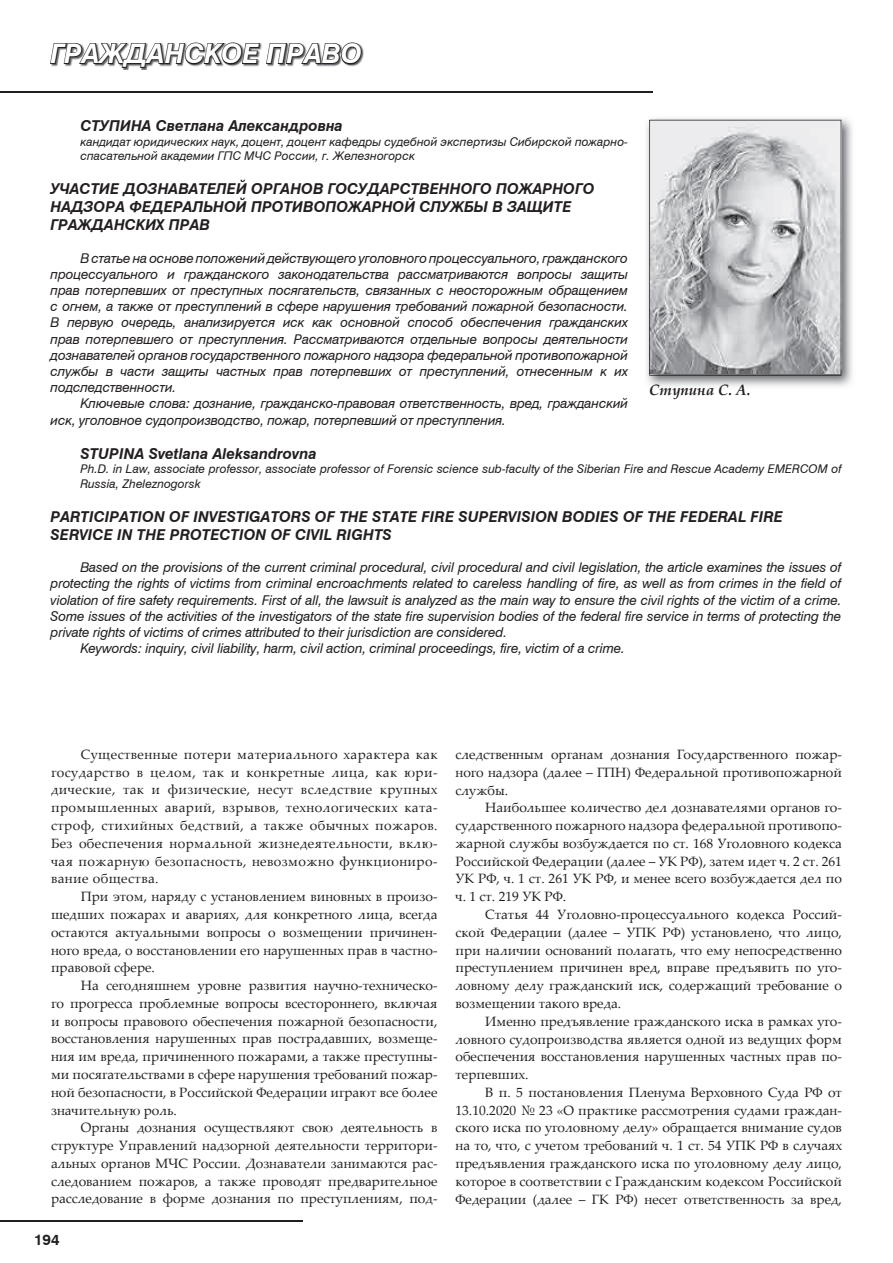
<style>
.page{position:relative;width:893px;height:1263px;background:#fff}
.page>*{position:absolute;margin:0;border:0;box-sizing:border-box;transform-origin:0 0}
.t1{font:italic 700 27px "Swiss 721 Cyrillic BT";color:#fff}
.t2{font:italic 700 15px/18px "Swiss 721 Cyrillic BT";color:#231f20}
.t3{font:italic 700 15px "Palatino Linotype";color:#231f20}
.t4{font:700 15px "Swiss 721 Cyrillic BT";color:#231f20}
.t5{font:13.5px/17.9px "Palatino Linotype";color:#231f20;text-align:justify}
.t6{font:italic 13.5px/16.2px "Swiss 721 Cyrillic BT";letter-spacing:-.01em;color:#231f20;text-align:justify}
.t7{font:italic 12px/14.4px "Swiss 721 Cyrillic BT";color:#231f20}
</style>
<div class="page">
<hr style="left:0;top:1220px;width:302px;height:1px;background:#231f20">
<hr style="left:0;top:91px;width:653px;height:2px;background:#231f20">
<svg style="left:50px;top:42px;width:312px;height:27px"></svg>
<img style="left:646px;top:118px;width:206px;height:269px">
<svg style="left:649px;top:120px;width:192px;height:256px;background:#bbbcbe"></svg>
<h1 class="t1" style="left:51px;top:37px;width:313px">ГРАЖДАНСКОЕ ПРАВО</h1>
<p class="t2" style="left:80px;top:117px;width:264px">СТУПИНА Светлана Александровна</p>
<p class="t7" style="left:80px;top:134px;width:549px">кандидат юридических наук, доцент, доцент кафедры судебной экспертизы Сибирской пожарно&shy;спасательной академии ГПС МЧС России, г. Железногорск</p>
<p class="t2" style="left:51px;top:180px;width:545px">УЧАСТИЕ ДОЗНАВАТЕЛЕЙ ОРГАНОВ ГОСУДАРСТВЕННОГО ПОЖАРНОГО<br>НАДЗОРА ФЕДЕРАЛЬНОЙ ПРОТИВОПОЖАРНОЙ СЛУЖБЫ В ЗАЩИТЕ<br>ГРАЖДАНСКИХ ПРАВ</p>
<p class="t6" style="left:51px;top:250px;width:579px;text-indent:30px">В статье на основе положений действующего уголовного процессуального, гражданского процессуального и гражданского законодательства рассматриваются вопросы защиты прав потерпевших от преступных посягательств, связанных с неосторожным обращением с огнем, а также от преступлений в сфере нарушения требований пожарной безопасности.<br>В первую очередь, анализируется иск как основной способ обеспечения гражданских прав потерпевшего от преступления. Рассматриваются отдельные вопросы деятельности дознавателей органов государственного пожарного надзора федеральной противопожарной службы в части защиты частных прав потерпевших от преступлений, отнесенным к их подследственности.</p>
<p class="t6" style="left:51px;top:395px;width:579px;text-indent:30px">Ключевые слова: дознание, гражданско-правовая ответственность, вред, гражданский иск, уголовное судопроизводство, пожар, потерпевший от преступления.</p>
<p class="t2" style="left:80px;top:444px;width:238px">STUPINA Svetlana Aleksandrovna</p>
<p class="t7" style="left:80px;top:462px;width:763px">Ph.D. in Law, associate professor, associate professor of Forensic science sub-faculty of the Siberian Fire and Rescue Academy EMERCOM of<br>Russia, Zheleznogorsk</p>
<p class="t2" style="left:51px;top:507px;width:734px">PARTICIPATION OF INVESTIGATORS OF THE STATE FIRE SUPERVISION BODIES OF THE FEDERAL FIRE<br>SERVICE IN THE PROTECTION OF CIVIL RIGHTS</p>
<p class="t6" style="left:80px;top:559px;width:763px">Based on the provisions of the current criminal procedural, civil procedural and civil legislation, the article examines the issues of</p>
<p class="t6" style="left:51px;top:575px;width:792px">protecting the rights of victims from criminal encroachments related to careless handling of fire, as well as from crimes in the field of</p>
<p class="t6" style="left:51px;top:592px;width:792px">violation of fire safety requirements. First of all, the lawsuit is analyzed as the main way to ensure the civil rights of the victim of a crime.</p>
<p class="t6" style="left:51px;top:608px;width:792px">Some issues of the activities of the investigators of the state fire supervision bodies of the federal fire service in terms of protecting the</p>
<p class="t6" style="left:51px;top:624px;width:458px">private rights of victims of crimes attributed to their jurisdiction are considered.</p>
<p class="t6" style="left:80px;top:640px;width:546px">Keywords: inquiry, civil liability, harm, civil action, criminal proceedings, fire, victim of a crime.</p>
<p class="t3" style="left:649px;top:380px;width:103px">Ступина С. А.</p>
<p class="t5" style="left:51px;top:745px;width:388px;text-indent:30px">Существенные потери материального характера как государство в целом, так и конкретные лица, как юри&shy;дические, так и физические, несут вследствие крупных промышленных аварий, взрывов, технологических ката&shy;строф, стихийных бедствий, а также обычных пожаров.<br>Без обеспечения нормальной жизнедеятельности, вклю&shy;чая пожарную безопасность, невозможно функциониро&shy;вание общества.</p>
<p class="t5" style="left:51px;top:887px;width:388px;text-indent:30px">При этом, наряду с установлением виновных в произо&shy;шедших пожарах и авариях, для конкретного лица, всегда остаются актуальными вопросы о возмещении причинен&shy;ного вреда, о восстановлении его нарушенных прав в частно&shy;правовой сфере.</p>
<p class="t5" style="left:51px;top:976px;width:388px;text-indent:30px">На сегодняшнем уровне развития научно-техническо&shy;го прогресса проблемные вопросы всестороннего, включая и вопросы правового обеспечения пожарной безопасности, восстановления нарушенных прав пострадавших, возмеще&shy;ния им вреда, причиненного пожарами, а также преступны&shy;ми посягательствами в сфере нарушения требований пожар&shy;ной безопасности, в Российской Федерации играют все более значительную роль.</p>
<p class="t5" style="left:51px;top:1118px;width:388px;text-indent:30px">Органы дознания осуществляют свою деятельность в структуре Управлений надзорной деятельности территори&shy;альных органов МЧС России. Дознаватели занимаются рас&shy;следованием пожаров, а также проводят предварительное расследование в форме дознания по преступлениям, под-</p>
<p class="t4" style="left:34px;top:1230px;width:27px">194</p>
<p class="t5" style="left:455px;top:745px;width:388px">следственным органам дознания Государственного пожар&shy;ного надзора (далее – ГПН) Федеральной противопожарной службы.</p>
<p class="t5" style="left:455px;top:798px;width:388px;text-indent:30px">Наибольшее количество дел дознавателями органов го&shy;сударственного пожарного надзора федеральной противопо&shy;жарной службы возбуждается по ст. 168 Уголовного кодекса Российской Федерации (далее – УК РФ), затем идет ч. 2 ст. 261<br>УК РФ, ч. 1 ст. 261 УК РФ, и менее всего возбуждается дел по ч. 1 ст. 219 УК РФ.</p>
<p class="t5" style="left:455px;top:905px;width:388px;text-indent:30px">Статья 44 Уголовно-процессуального кодекса Россий&shy;ской Федерации (далее – УПК РФ) установлено, что лицо, при наличии оснований полагать, что ему непосредственно преступлением причинен вред, вправе предъявить по уго&shy;ловному делу гражданский иск, содержащий требование о возмещении такого вреда.</p>
<p class="t5" style="left:455px;top:1012px;width:388px;text-indent:30px">Именно предъявление гражданского иска в рамках уго&shy;ловного судопроизводства является одной из ведущих форм обеспечения восстановления нарушенных частных прав по&shy;терпевших.</p>
<p class="t5" style="left:455px;top:1083px;width:388px;text-indent:30px">В п. 5 постановления Пленума Верховного Суда РФ от 13.10.2020 № 23 «О практике рассмотрения судами граждан&shy;ского иска по уголовному делу» обращается внимание судов на то, что, с учетом требований ч. 1 ст. 54 УПК РФ в случаях предъявления гражданского иска по уголовному делу лицо, которое в соответствии с Гражданским кодексом Российской Федерации (далее – ГК РФ) несет ответственность за вред,</p>
</div>
